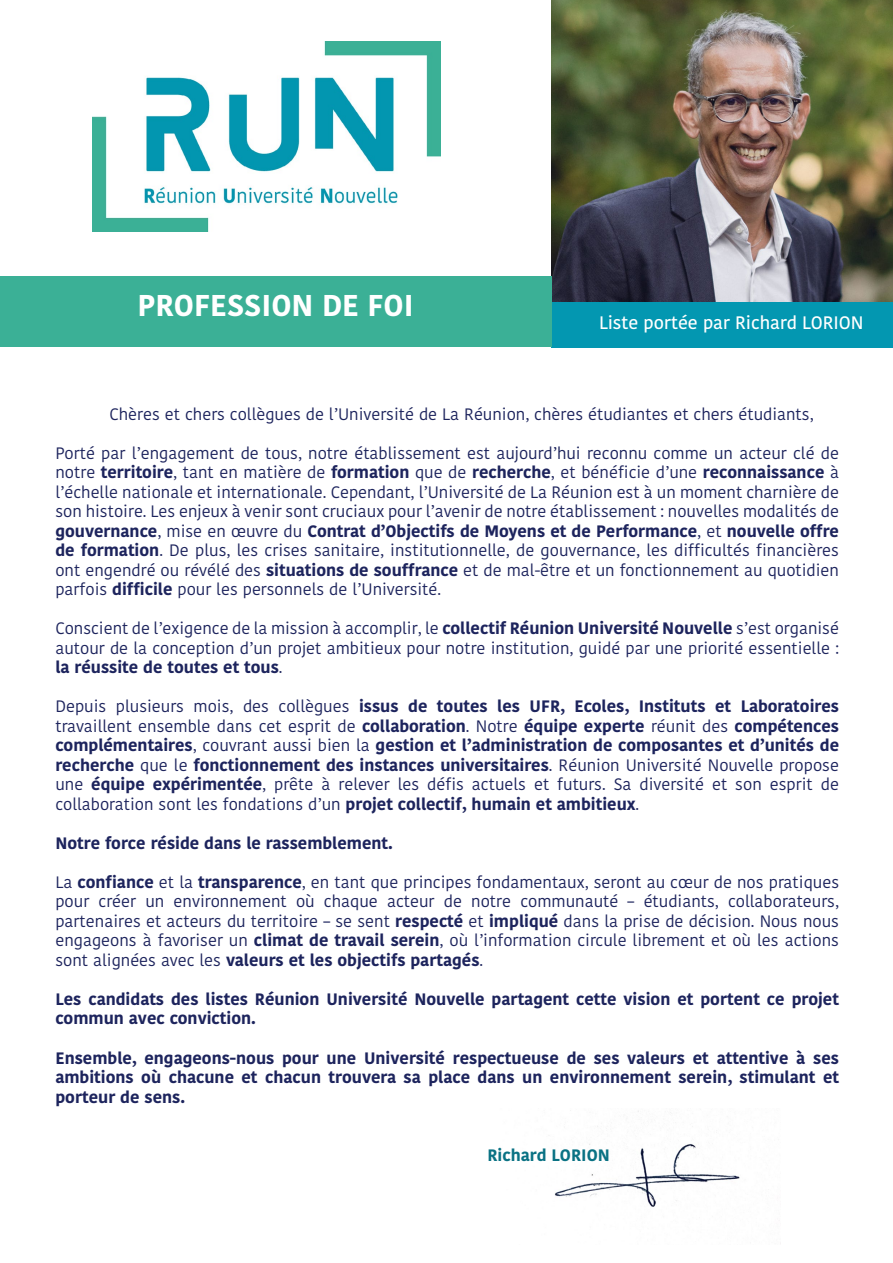
<style>
.page{position:relative;width:893px;height:1263px;background:#fff}
.page>*{position:absolute;margin:0;border:0;box-sizing:border-box;transform-origin:0 0}
.t1{font:700 30px "Kohinoor Bangla";color:#fff}
.t2{font:500 18px "Kohinoor Bangla";color:#fff}
.t3{font:16.5px/19.5px "Kohinoor Telugu";color:#1d245d;text-align:justify}
.t4{font:700 16.5px/19.5px "Kohinoor Telugu";color:#1d245d;text-align:justify}
.t5{font:700 16.5px "Kohinoor Telugu";color:#0a7284}
.s1{font-weight:700}
.s2{font-weight:400}
</style>
<div class="page">
<img style="left:555px;top:1111px;width:226px;height:133px">
<img style="left:92px;top:41px;width:349px;height:191px">
<img style="left:551px;top:0;width:342px;height:302px">
<div style="left:551px;top:302px;width:342px;height:45px;background:#0397b1"></div>
<div style="left:0;top:276px;width:551px;height:71px;background:#3bb096"></div>
<h1 class="t1" style="left:138px;top:279px;width:278px">PROFESSION DE FOI</h1>
<p class="t2" style="left:599px;top:309px;width:266px">Liste portée par Richard LORION</p>
<p class="t3" style="left:109px;top:404px;width:706px">Chères et chers collègues de l’Université de La Réunion, chères étudiantes et chers étudiants,</p>
<p class="t3" style="left:55px;top:443px;width:785px">Porté par l’engagement de tous, notre établissement est aujourd’hui reconnu comme un acteur clé de notre <span class="s1">territoire</span>, tant en matière de <span class="s1">formation</span> que de <span class="s1">recherche</span>, et bénéficie d’une <span class="s1">reconnaissance</span> à l’échelle nationale et internationale. Cependant, l’Université de La Réunion est à un moment charnière de son histoire. Les enjeux à venir sont cruciaux pour l’avenir de notre établissement : nouvelles modalités de <span class="s1">gouvernance</span>, mise en œuvre du <span class="s1">Contrat d’Objectifs de Moyens et de Performance</span>, et <span class="s1">nouvelle offre de formation</span>. De plus, les crises sanitaire, institutionnelle, de gouvernance, les difficultés financières ont engendré ou révélé des <span class="s1">situations de souffrance</span> et de mal-être et un fonctionnement au quotidien parfois <span class="s1">difficile</span> pour les personnels de l’Université.</p>
<p class="t3" style="left:55px;top:619px;width:785px">Conscient de l’exigence de la mission à accomplir, le <span class="s1">collectif Réunion Université Nouvelle</span> s’est organisé autour de la conception d’un projet ambitieux pour notre institution, guidé par une priorité essentielle : <span class="s1">la réussite de toutes et tous</span>.</p>
<p class="t4" style="left:55px;top:697px;width:785px"><span class="s2">Depuis plusieurs mois, des collègues</span> issus de toutes les UFR, Ecoles, Instituts et Laboratoires <span class="s2">travaillent ensemble dans cet esprit de</span> collaboration<span class="s2">. Notre</span> équipe experte <span class="s2">réunit des</span> compétences complémentaires<span class="s2">, couvrant aussi bien la</span> gestion et l’administration de composantes et d’unités de recherche <span class="s2">que le</span> fonctionnement des instances universitaires<span class="s2">. Réunion Université Nouvelle propose une</span> équipe expérimentée<span class="s2">, prête à relever les défis actuels et futurs. Sa diversité et son esprit de collaboration sont les fondations d’un</span> projet collectif, humain et ambitieux<span class="s2">.</span></p>
<p class="t4" style="left:55px;top:833px;width:339px">Notre force réside dans le rassemblement.</p>
<p class="t3" style="left:55px;top:872px;width:785px">La <span class="s1">confiance</span> et la <span class="s1">transparence</span>, en tant que principes fondamentaux, seront au cœur de nos pratiques pour créer un environnement où chaque acteur de notre communauté – étudiants, collaborateurs, partenaires et acteurs du territoire – se sent <span class="s1">respecté</span> et <span class="s1">impliqué</span> dans la prise de décision. Nous nous engageons à favoriser un <span class="s1">climat de travail serein</span>, où l’information circule librement et où les actions sont alignées avec les <span class="s1">valeurs et les objectifs partagés</span>.</p>
<p class="t4" style="left:55px;top:989px;width:785px">Les candidats des listes Réunion Université Nouvelle partagent cette vision et portent ce projet commun avec conviction.</p>
<p class="t4" style="left:55px;top:1048px;width:785px">Ensemble, engageons-nous pour une Université respectueuse de ses valeurs et attentive à ses ambitions où chacune et chacun trouvera sa place dans un environnement serein, stimulant et porteur de sens.</p>
<p class="t5" style="left:487px;top:1146px;width:124px">Richard LORION</p>
</div>
